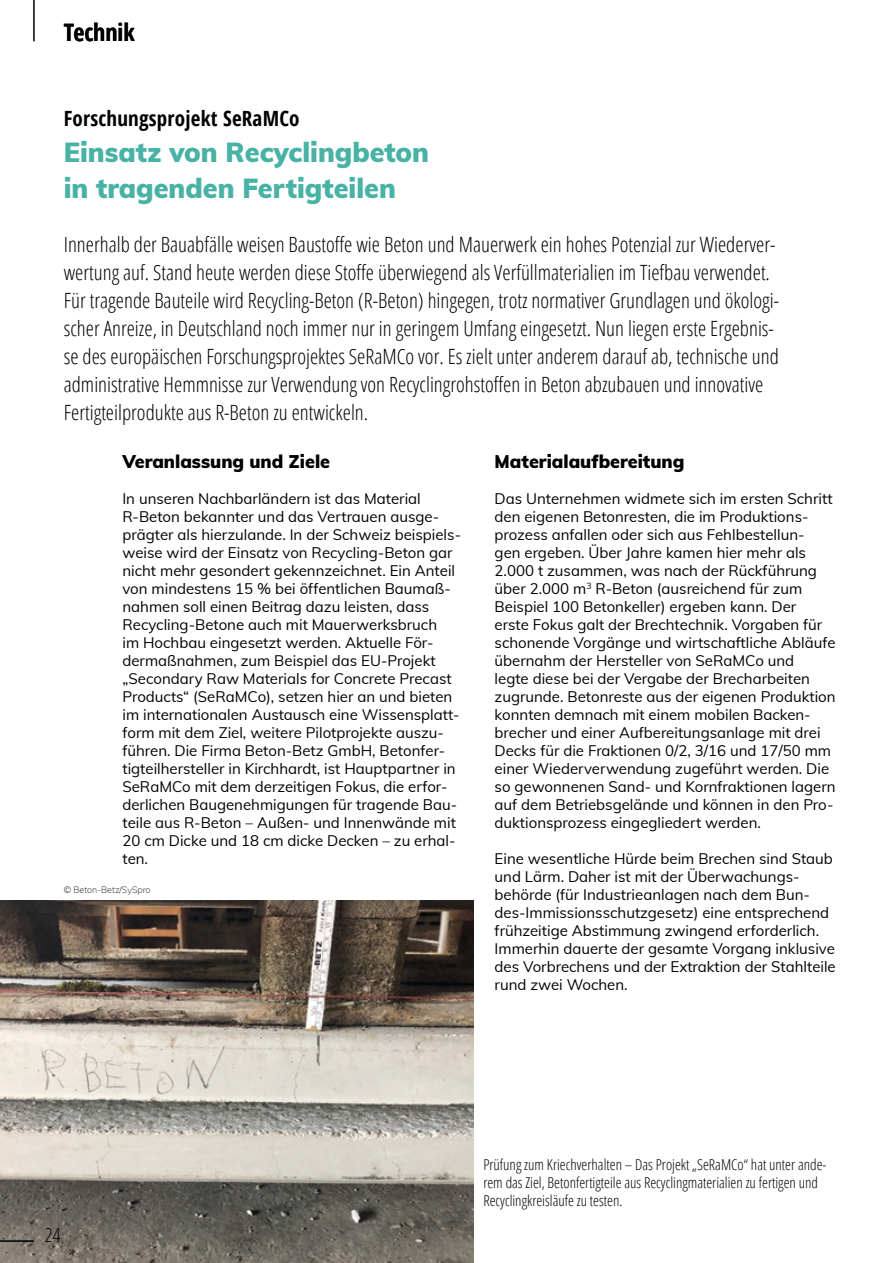
<style>
.page{position:relative;width:893px;height:1263px;background:#fff}
.page>*{position:absolute;margin:0;border:0;box-sizing:border-box;transform-origin:0 0}
.t1{font:900 27px/36px "Muli";color:#48b2a5}
.t2{font:700 condensed 24px "Open Sans";color:#000}
.t3{font:300 condensed 21px/27.9px "Open Sans";color:#000}
.t4{font:700 condensed 21px "Open Sans";letter-spacing:.01em;color:#000}
.t5{font:300 condensed 19.5px "Open Sans";color:#000}
.t6{font:900 18px "Muli";color:#000}
.t7{font:15px/18px "Muli";color:#000}
.t8{font:300 condensed 15px/18px "Open Sans";color:#000}
.t9{font:200 9px "Muli";color:#000}
</style>
<div class="page">
<img style="left:0;top:900px;width:473px;height:363px">
<hr style="left:0;top:1240px;width:34px;height:2px;background:#000">
<hr style="left:33px;top:0;width:2px;height:41px;background:#000">
<h2 class="t2" style="left:64px;top:16px;width:72px">Technik</h2>
<h3 class="t4" style="left:64px;top:104px;width:237px">Forschungsprojekt SeRaMCo</h3>
<h1 class="t1" style="left:64px;top:133px;width:367px">Einsatz von Recyclingbeton in tragenden Fertigteilen</h1>
<p class="t3" style="left:64px;top:230px;width:717px">Innerhalb der Bauabfälle weisen Baustoffe wie Beton und Mauerwerk ein hohes Potenzial zur Wiederver&shy;wertung auf. Stand heute werden diese Stoffe überwiegend als Verfüllmaterialien im Tiefbau verwendet.<br>Für tragende Bauteile wird Recycling-Beton (R-Beton) hingegen, trotz normativer Grundlagen und ökologi&shy;scher Anreize, in Deutschland noch immer nur in geringem Umfang eingesetzt. Nun liegen erste Ergebnis&shy;se des europäischen Forschungsprojektes SeRaMCo vor. Es zielt unter anderem darauf ab, technische und administrative Hemmnisse zur Verwendung von Recyclingrohstoffen in Beton abzubauen und innovative Fertigteilprodukte aus R-Beton zu entwickeln.</p>
<p class="t6" style="left:122px;top:448px;width:209px">Veranlassung und Ziele</p>
<p class="t7" style="left:122px;top:489px;width:340px">In unseren Nachbarländern ist das Material R-Beton bekannter und das Vertrauen ausge&shy;prägter als hierzulande. In der Schweiz beispiels&shy;weise wird der Einsatz von Recycling-Beton gar nicht mehr gesondert gekennzeichnet. Ein Anteil von mindestens 15 % bei öffentlichen Baumaß&shy;nahmen soll einen Beitrag dazu leisten, dass Recycling-Betone auch mit Mauerwerksbruch<br>im Hochbau eingesetzt werden. Aktuelle För&shy;dermaßnahmen, zum Beispiel das EU-Projekt „Secondary Raw Materials for Concrete Precast Products“ (SeRaMCo), setzen hier an und bieten im internationalen Austausch eine Wissensplatt&shy;form mit dem Ziel, weitere Pilotprojekte auszu&shy;führen. Die Firma Beton-Betz GmbH, Betonfer&shy;tigteilhersteller in Kirchhardt, ist Hauptpartner in SeRaMCo mit dem derzeitigen Fokus, die erfor&shy;derlichen Baugenehmigungen für tragende Bau&shy;teile aus R-Beton – Außen- und Innenwände mit 20 cm Dicke und 18 cm dicke Decken – zu erhal&shy;ten.</p>
<p class="t6" style="left:495px;top:448px;width:191px">Materialaufbereitung</p>
<p class="t7" style="left:495px;top:489px;width:343px">Das Unternehmen widmete sich im ersten Schritt den eigenen Betonresten, die im Produktions&shy;prozess anfallen oder sich aus Fehlbestellun-<br>gen ergeben. Über Jahre kamen hier mehr als 2.000 t zusammen, was nach der Rückführung über 2.000 m<sup>3</sup> R-Beton (ausreichend für zum Beispiel 100 Betonkeller) ergeben kann. Der<br>erste Fokus galt der Brechtechnik. Vorgaben für schonende Vorgänge und wirtschaftliche Abläufe übernahm der Hersteller von SeRaMCo und<br>legte diese bei der Vergabe der Brecharbeiten zugrunde. Betonreste aus der eigenen Produktion konnten demnach mit einem mobilen Backen&shy;brecher und einer Aufbereitungsanlage mit drei Decks für die Fraktionen 0/2, 3/16 und 17/50 mm einer Wiederverwendung zugeführt werden. Die so gewonnenen Sand- und Kornfraktionen lagern auf dem Betriebsgelände und können in den Pro&shy;duktionsprozess eingegliedert werden.</p>
<p class="t7" style="left:495px;top:849px;width:343px">Eine wesentliche Hürde beim Brechen sind Staub und Lärm. Daher ist mit der Überwachungs&shy;behörde (für Industrieanlagen nach dem Bun&shy;des-Immissionsschutzgesetz) eine entsprechend frühzeitige Abstimmung zwingend erforderlich.<br>Immerhin dauerte der gesamte Vorgang inklusive des Vorbrechens und der Extraktion der Stahlteile rund zwei Wochen.</p>
<p class="t9" style="left:64px;top:883px;width:88px">© Beton-Betz/SySpro</p>
<h3 class="t5" style="left:45px;top:1221px;width:17px">24</h3>
<p class="t8" style="left:483px;top:1155px;width:344px">Prüfung zum Kriechverhalten – Das Projekt „SeRaMCo“ hat unter ande&shy;rem das Ziel, Betonfertigteile aus Recyclingmaterialien zu fertigen und<br>Recyclingkreisläufe zu testen.</p>
</div>
